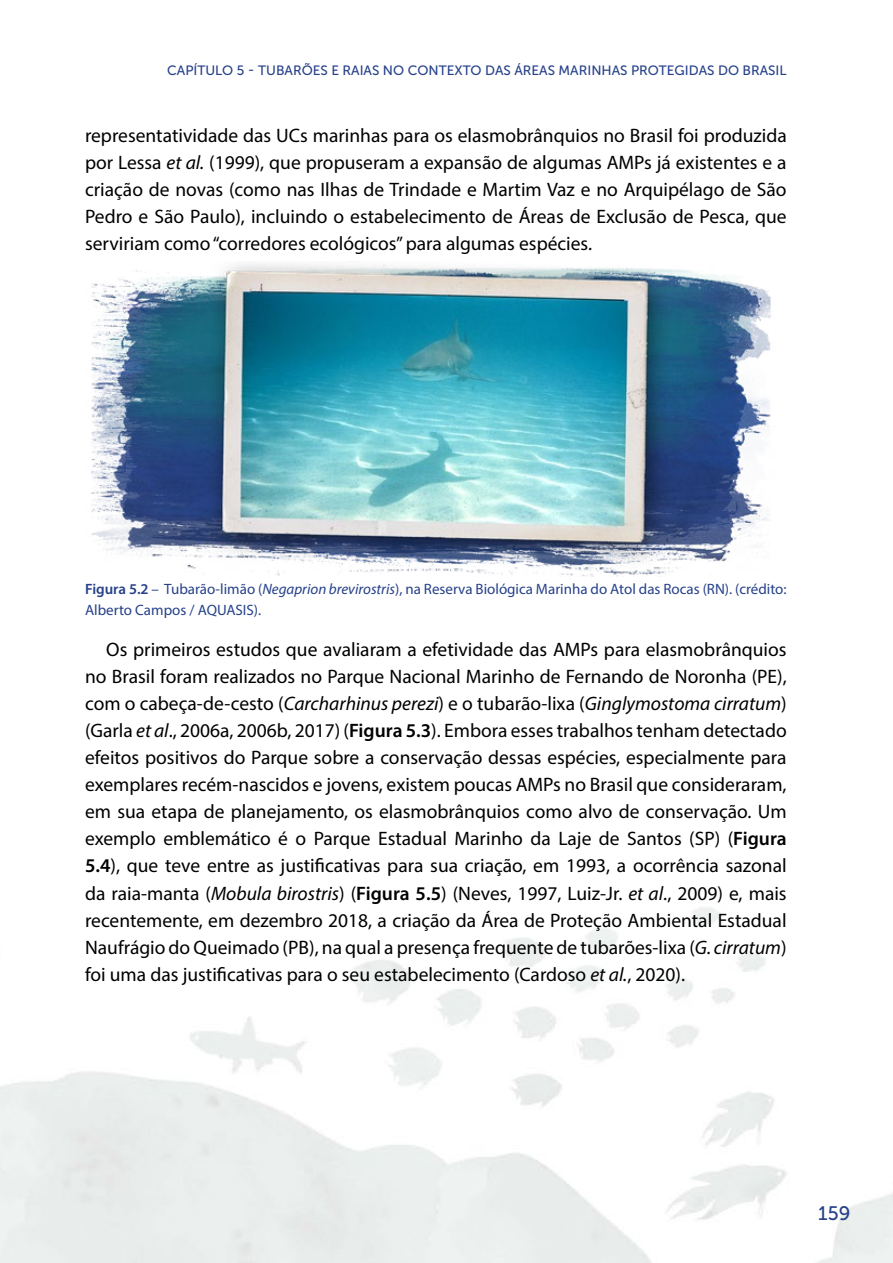
<style>
.page{position:relative;width:893px;height:1263px;background:#fff}
.page>*{position:absolute;margin:0;border:0;box-sizing:border-box;transform-origin:0 0}
.t1{font:19.5px/27px "Myriad Pro";color:#000;text-align:justify}
.t2{font:19.5px "Museo Sans 500";color:#26418a}
.t3{font:15px/21px "Myriad Pro";color:#26418a}
.t4{font:13.5px "Museo Sans 500";color:#26418a}
.s1{font-style:italic}
.s2{font-weight:600}
</style>
<div class="page">
<img style="left:85px;top:261px;width:690px;height:315px">
<p class="t4" style="left:167px;top:63px;width:621px">CAPÍTULO 5 - TUBARÕES E RAIAS NO CONTEXTO DAS ÁREAS MARINHAS PROTEGIDAS DO BRASIL</p>
<p class="t1" style="left:85px;top:122px;width:703px">representatividade das UCs marinhas para os elasmobrânquios no Brasil foi produzida por Lessa <span class="s1">et al.</span> (1999), que propuseram a expansão de algumas AMPs já existentes e a criação de novas (como nas Ilhas de Trindade e Martim Vaz e no Arquipélago de São Pedro e São Paulo), incluindo o estabelecimento de Áreas de Exclusão de Pesca, que serviriam como “corredores ecológicos” para algumas espécies.</p>
<p class="t3" style="left:85px;top:578px;width:703px"><span class="s2">Figura 5.2</span> – Tubarão-limão (<span class="s1">Negaprion brevirostris</span>), na Reserva Biológica Marinha do Atol das Rocas (RN). (crédito:<br>Alberto Campos / AQUASIS).</p>
<p class="t1" style="left:85px;top:636px;width:703px;text-indent:21px">Os primeiros estudos que avaliaram a efetividade das AMPs para elasmobrânquios no Brasil foram realizados no Parque Nacional Marinho de Fernando de Noronha (PE), com o cabeça-de-cesto (<span class="s1">Carcharhinus perezi</span>) e o tubarão-lixa (<span class="s1">Ginglymostoma cirratum</span>) (Garla <span class="s1">et al</span>., 2006a, 2006b, 2017) (<span class="s2">Figura 5.3</span>). Embora esses trabalhos tenham detectado efeitos positivos do Parque sobre a conservação dessas espécies, especialmente para exemplares recém-nascidos e jovens, existem poucas AMPs no Brasil que consideraram, em sua etapa de planejamento, os elasmobrânquios como alvo de conservação. Um exemplo emblemático é o Parque Estadual Marinho da Laje de Santos (SP) (<span class="s2">Figura 5.4</span>), que teve entre as justificativas para sua criação, em 1993, a ocorrência sazonal da raia-manta (<span class="s1">Mobula birostris</span>) (<span class="s2">Figura 5.5</span>) (Neves, 1997, Luiz-Jr. <span class="s1">et al</span>., 2009) e, mais recentemente, em dezembro 2018, a criação da Área de Proteção Ambiental Estadual Naufrágio do Queimado (PB), na qual a presença frequente de tubarões-lixa (<span class="s1">G. cirratum</span>) foi uma das justificativas para o seu estabelecimento (Cardoso <span class="s1">et al.</span>, 2020).</p>
<p class="t2" style="left:818px;top:1203px;width:34px">159</p>
</div>
